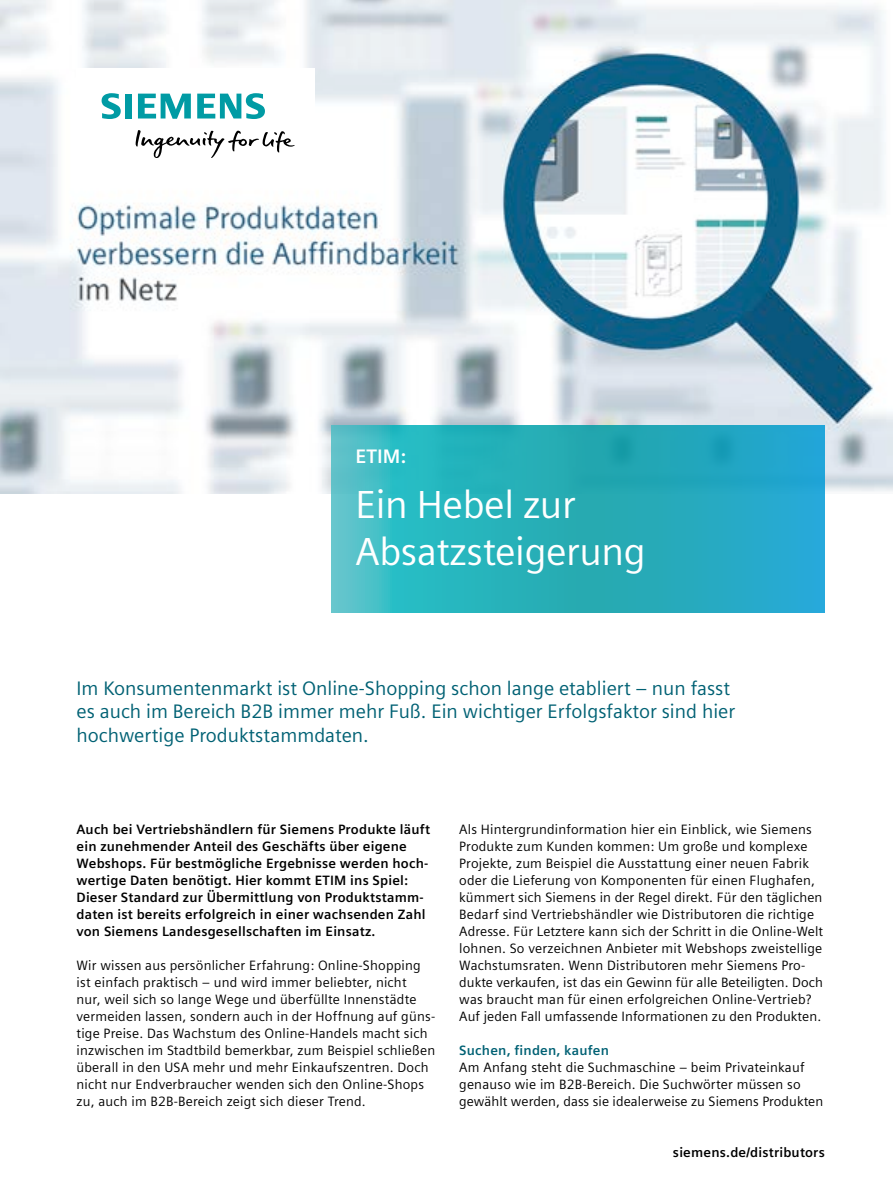
<style>
.page{position:relative;width:893px;height:1191px;background:#fff}
.page>*{position:absolute;margin:0;border:0;box-sizing:border-box;transform-origin:0 0}
.t1{font:39px/46.8px "Siemens Sans Global";letter-spacing:-.01em;color:#fff}
.t2{font:19.5px/23.4px "Siemens Sans Global";color:#006174}
.t3{font:700 19.5px "Siemens Sans Global";color:#fff}
.t4{font:13.5px/17px "Siemens Sans Global";letter-spacing:.015em;color:#000}
.t5{font:700 13.5px/17px "Siemens Sans Global";letter-spacing:.015em;color:#000}
.t6{font:700 13.5px "Siemens Sans Global";letter-spacing:.015em;color:#006174}
</style>
<div class="page">
<img style="left:0;top:0;width:893px;height:493px">
<svg style="left:332px;top:425px;width:493px;height:187px;background:#2aafbf"></svg>
<div style="left:77px;top:68px;width:238px;height:101px;background:#fff"></div>
<svg style="left:135px;top:130px;width:160px;height:28px"></svg>
<svg style="left:102px;top:93px;width:30px;height:26px"></svg>
<svg style="left:138px;top:94px;width:53px;height:25px"></svg>
<svg style="left:197px;top:93px;width:68px;height:26px"></svg>
<h2 class="t3" style="left:355px;top:445px;width:52px">ETIM:</h2>
<h1 class="t1" style="left:355px;top:483px;width:292px">Ein Hebel zur<br>Absatzsteigerung</h1>
<h2 class="t2" style="left:77px;top:677px;width:660px">Im Konsumentenmarkt ist Online-Shopping schon lange etabliert – nun fasst es auch im Bereich B2B immer mehr Fuß. Ein wichtiger Erfolgsfaktor sind hier hochwertige Produktstammdaten.</h2>
<p class="t5" style="left:77px;top:820px;width:355px">Auch bei Vertriebshändlern für Siemens Produkte läuft ein zunehmender Anteil des Geschäfts über eigene Webshops. Für bestmögliche Ergebnisse werden hoch&shy;wertige Daten benötigt. Hier kommt ETIM ins Spiel:<br>Dieser Standard zur Übermittlung von Produktstamm&shy;daten ist bereits erfolgreich in einer wachsenden Zahl von Siemens Landesgesellschaften im Einsatz.</p>
<p class="t4" style="left:77px;top:957px;width:360px">Wir wissen aus persönlicher Erfahrung: Online-Shopping ist einfach praktisch – und wird immer beliebter, nicht<br>nur, weil sich so lange Wege und überfüllte Innenstädte vermeiden lassen, sondern auch in der Hoffnung auf güns&shy;tige Preise. Das Wachstum des Online-Handels macht sich inzwischen im Stadtbild bemerkbar, zum Beispiel schließen überall in den USA mehr und mehr Einkaufszentren. Doch nicht nur Endverbraucher wenden sich den Online-Shops zu, auch im B2B-Bereich zeigt sich dieser Trend.</p>
<p class="t4" style="left:459px;top:821px;width:365px">Als Hintergrundinformation hier ein Einblick, wie Siemens Produkte zum Kunden kommen: Um große und komplexe Projekte, zum Beispiel die Ausstattung einer neuen Fabrik oder die Lieferung von Komponenten für einen Flughafen, kümmert sich Siemens in der Regel direkt. Für den täglichen Bedarf sind Vertriebshändler wie Distributoren die richtige Adresse. Für Letztere kann sich der Schritt in die Online-Welt lohnen. So verzeichnen Anbieter mit Webshops zweistellige Wachstumsraten. Wenn Distributoren mehr Siemens Pro&shy;dukte verkaufen, ist das ein Gewinn für alle Beteiligten. Doch was braucht man für einen erfolgreichen Online-Vertrieb?<br>Auf jeden Fall umfassende Informationen zu den Produkten.</p>
<p class="t6" style="left:459px;top:1042px;width:151px">Suchen, finden, kaufen</p>
<p class="t4" style="left:459px;top:1059px;width:365px">Am Anfang steht die Suchmaschine – beim Privateinkauf genauso wie im B2B-Bereich. Die Suchwörter müssen so gewählt werden, dass sie idealerweise zu Siemens Produkten</p>
<p class="t5" style="left:673px;top:1143px;width:153px">siemens.de/distributors</p>
</div>
